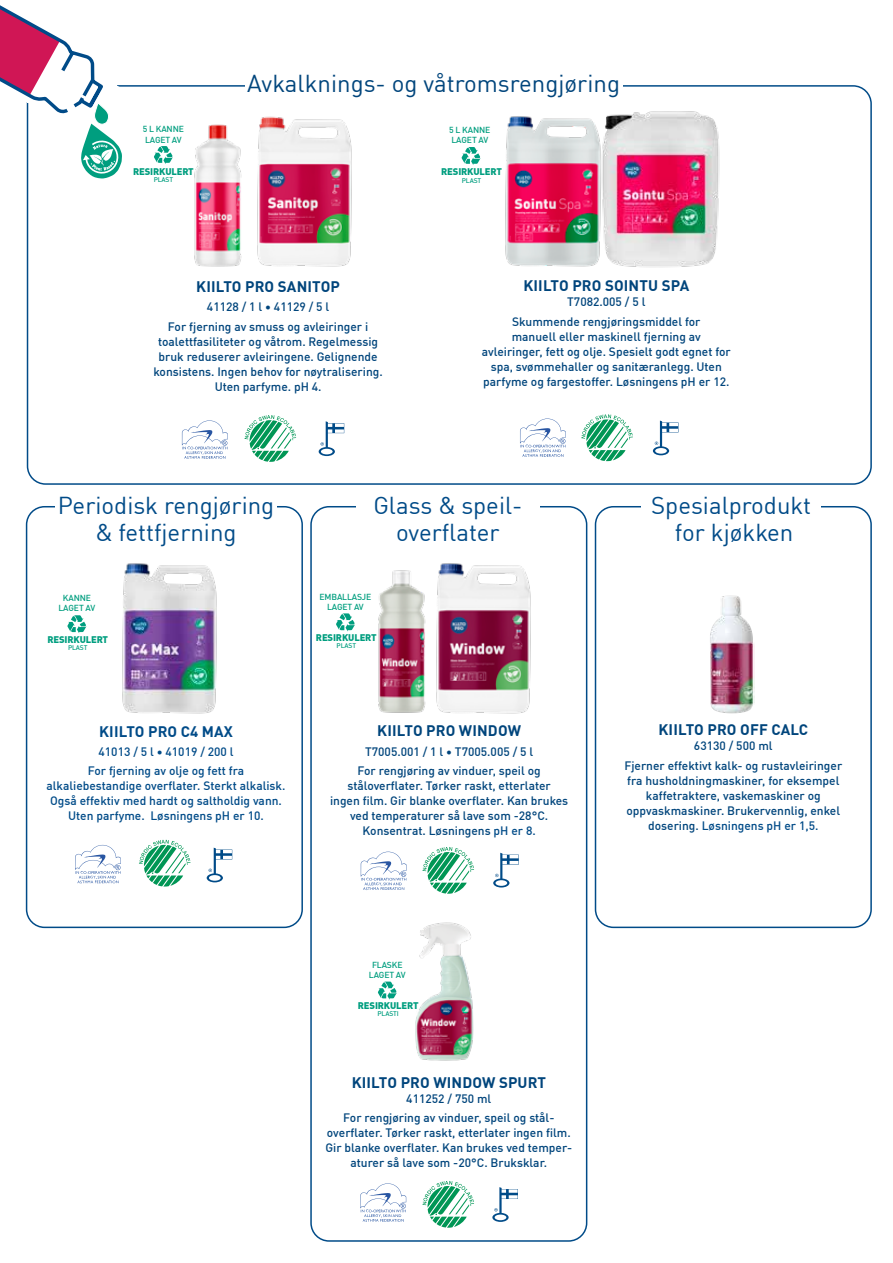
<style>
.page{position:relative;width:893px;height:1263px;background:#fff}
.page>*{position:absolute;margin:0;border:0;box-sizing:border-box;transform-origin:0 0}
.t1{font:24px/27px "DIN Pro";color:#004b88;text-align:center}
.t2{font:24px "DIN Pro";color:#00457c}
.t3{font:700 15px "DIN Pro";letter-spacing:.01em;color:#00457c}
.t4{font:700 15px "DIN Pro";letter-spacing:.01em;color:#004b88}
.t5{font:500 12px/15px "DIN Pro";color:#00457c;text-align:center}
.t6{font:500 12px/15px "DIN Pro";color:#004b88;text-align:center}
.t7{font:900 9.45px "DIN Pro";letter-spacing:-.015em;color:#009e7f}
.t8{font:500 8.55px/10.1px "DIN Pro";letter-spacing:-.015em;color:#009e7f;text-align:center}
.t9{font:500 6.75px "DIN Pro";letter-spacing:-.015em;color:#009e7f}
.s1{font-weight:700}
.s2{color:#004b88}
</style>
<div class="page">
<img style="left:378px;top:570px;width:48px;height:143px">
<img style="left:436px;top:563px;width:95px;height:151px">
<img style="left:415px;top:922px;width:59px;height:139px">
<img style="left:194px;top:124px;width:48px;height:143px">
<img style="left:257px;top:116px;width:95px;height:151px">
<img style="left:710px;top:595px;width:45px;height:119px">
<img style="left:505px;top:116px;width:86px;height:151px">
<img style="left:591px;top:111px;width:129px;height:157px">
<svg style="left:653px;top:421px;width:25px;height:34px"></svg>
<svg style="left:581px;top:414px;width:52px;height:47px"></svg>
<svg style="left:520px;top:419px;width:46px;height:38px"></svg>
<svg style="left:319px;top:421px;width:25px;height:35px"></svg>
<svg style="left:244px;top:415px;width:52px;height:47px"></svg>
<svg style="left:182px;top:420px;width:46px;height:39px"></svg>
<svg style="left:154px;top:146px;width:19px;height:18px"></svg>
<svg style="left:207px;top:848px;width:25px;height:34px"></svg>
<svg style="left:139px;top:840px;width:51px;height:46px"></svg>
<svg style="left:75px;top:845px;width:46px;height:38px"></svg>
<img style="left:122px;top:563px;width:95px;height:151px">
<svg style="left:67px;top:615px;width:19px;height:18px"></svg>
<svg style="left:336px;top:613px;width:19px;height:18px"></svg>
<svg style="left:493px;top:853px;width:26px;height:34px"></svg>
<svg style="left:422px;top:847px;width:52px;height:47px"></svg>
<svg style="left:361px;top:852px;width:46px;height:38px"></svg>
<svg style="left:378px;top:981px;width:19px;height:19px"></svg>
<svg style="left:492px;top:1187px;width:26px;height:35px"></svg>
<svg style="left:422px;top:1181px;width:52px;height:47px"></svg>
<svg style="left:360px;top:1183px;width:46px;height:39px"></svg>
<svg style="left:462px;top:147px;width:19px;height:18px"></svg>
<div style="left:26px;top:506px;width:277px;height:422px;border:2px solid #004b88;border-radius:18px"></div>
<div style="left:55px;top:495px;width:222px;height:49px;background:#fff"></div>
<svg style="left:0;top:5px;width:132px;height:174px"></svg>
<div style="left:310px;top:506px;width:277px;height:736px;border:2px solid #004b88;border-radius:18px"></div>
<div style="left:595px;top:506px;width:277px;height:422px;border:2px solid #004b88;border-radius:18px"></div>
<div style="left:356px;top:495px;width:184px;height:49px;background:#fff"></div>
<div style="left:642px;top:495px;width:179px;height:49px;background:#fff"></div>
<p class="t8" style="left:143px;top:124px;width:43px;text-align:left">5 L KANNE<br>LAGET AV</p>
<p class="t7" style="left:133px;top:164px;width:62px">RESIRKULERT</p>
<p class="t9" style="left:154px;top:174px;width:21px">PLAST</p>
<h1 class="t2" style="left:247px;top:65px;width:374px">Avkalknings- og våtromsrengjøring</h1>
<p class="t8" style="left:449px;top:125px;width:43px;text-align:left">5 L KANNE<br>LAGET AV</p>
<p class="t7" style="left:441px;top:164px;width:62px">RESIRKULERT</p>
<p class="t9" style="left:462px;top:175px;width:21px">PLAST</p>
<p class="t3" style="left:196px;top:275px;width:145px">KIILTO PRO SANITOP</p>
<p class="t5" style="left:168px;top:297px;width:202px;line-height:19.2px">41128 / 1 l <span class="s1">•</span> 41129 / 5 l<br>For fjerning av smuss og avleiringer i</p>
<p class="t5" style="left:153px;top:333px;width:231px">toalettfasiliteter og våtrom. Regelmessig bruk reduserer avleiringene. Gelignende konsistens. Ingen behov for nøytralisering.<br>Uten parfyme. pH 4.</p>
<p class="t3" style="left:523px;top:274px;width:167px">KIILTO PRO SOINTU SPA</p>
<p class="t5" style="left:512px;top:292px;width:190px;line-height:19.2px">T7082.005 / 5 l<br>Skummende rengjøringsmiddel for</p>
<p class="t5" style="left:482px;top:328px;width:251px">manuell eller maskinell fjerning av avleiringer, fett og olje. Spesielt godt egnet for spa, svømmehaller og sanitæranlegg. Uten parfyme og fargestoffer. Løsningens pH er 12.</p>
<h1 class="t1" style="left:58px;top:490px;width:218px">Periodisk rengjøring &amp; fettfjerning</h1>
<h1 class="t1" style="left:373px;top:490px;width:151px">Glass &amp; speil&shy;overflater</h1>
<h1 class="t1" style="left:651px;top:490px;width:162px">Spesialprodukt for kjøkken</h1>
<p class="t8" style="left:59px;top:593px;width:38px">KANNE<br>LAGET AV</p>
<p class="t8" style="left:320px;top:591px;width:53px">EMBALLASJE<br>LAGET AV</p>
<p class="t7" style="left:47px;top:632px;width:62px">RESIRKULERT</p>
<p class="t9" style="left:68px;top:642px;width:21px">PLAST</p>
<p class="t7" style="left:316px;top:630px;width:62px">RESIRKULERT</p>
<p class="t9" style="left:337px;top:640px;width:21px">PLAST</p>
<p class="t4" style="left:99px;top:720px;width:135px">KIILTO PRO C4 MAX</p>
<p class="t6" style="left:88px;top:741px;width:158px;line-height:19.2px">41013 / 5 l <span class="s1">•</span> 41019 / 200 l<br>For fjerning av olje og fett fra</p>
<p class="t6" style="left:47px;top:778px;width:240px">alkaliebestandige overflater. Sterkt alkalisk.<br>Også effektiv med hardt og saltholdig vann.<br>Uten parfyme. Løsningens pH er 10.</p>
<p class="t3" style="left:377px;top:719px;width:145px">KIILTO PRO WINDOW</p>
<p class="t5" style="left:358px;top:741px;width:185px;line-height:19.2px">T7005.001 / 1 l <span class="s1">•</span> T7005.005 / 5 l<br>For rengjøring av vinduer, speil og</p>
<p class="t5" style="left:330px;top:777px;width:240px">ståloverflater. Tørker raskt, etterlater<br>ingen film. Gir blanke overflater. Kan brukes ved temperaturer så lave som -28°C.<br>Konsentrat. Løsningens <span class="s2">pH er 8.</span></p>
<p class="t3" style="left:658px;top:718px;width:151px">KIILTO PRO OFF CALC</p>
<p class="t5" style="left:624px;top:736px;width:219px;line-height:19.2px">63130 / 500 ml<br>Fjerner effektivt kalk- og rustavleiringer</p>
<p class="t5" style="left:626px;top:772px;width:215px">fra husholdningmaskiner, for eksempel kaffetraktere, vaskemaskiner og oppvaskmaskiner. Brukervennlig, enkel dosering. <span class="s2">Løsningens pH er 1,5.</span></p>
<p class="t8" style="left:369px;top:959px;width:38px">FLASKE<br>LAGET AV</p>
<p class="t7" style="left:358px;top:998px;width:62px">RESIRKULERT</p>
<p class="t9" style="left:377px;top:1008px;width:23px">PLASTI</p>
<p class="t3" style="left:352px;top:1071px;width:196px">KIILTO PRO WINDOW SPURT</p>
<p class="t5" style="left:343px;top:1088px;width:213px;line-height:19.2px">411252 / 750 ml<br>For rengjøring av vinduer, speil og stål-</p>
<p class="t5" style="left:325px;top:1124px;width:248px">overflater. Tørker raskt, etterlater ingen film.<br>Gir blanke overflater. Kan brukes ved temper&shy;aturer så lave som -20°C. Bruksklar.</p>
</div>
